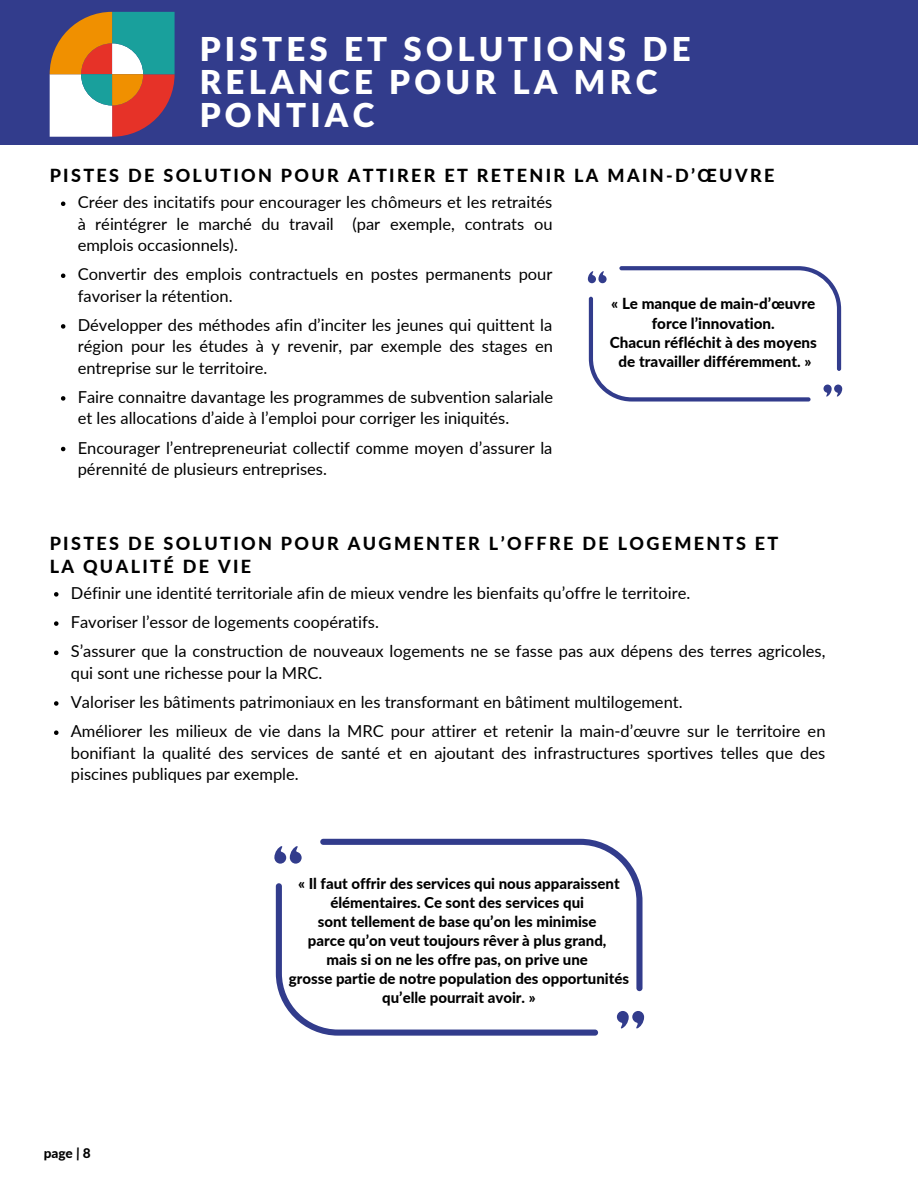
<style>
.page{position:relative;width:918px;height:1188px;background:#fff}
.page>*{position:absolute;margin:0;border:0;box-sizing:border-box;transform-origin:0 0}
.t1{font:900 33px/32.7px "Lato Latin";letter-spacing:.13em;color:#fff}
.t2{font:800 18px/22.5px "Lato";letter-spacing:.13em;color:#000}
.t3{font:16.5px/21.3px "Lato";color:#000}
.t4{font:800 15.15px/19.2px "Lato";color:#000;text-align:center}
.t5{font:800 15px/19.2px "Lato";color:#000;text-align:center}
.t6{font:800 13.5px "Lato";color:#000}
</style>
<div class="page">
<div style="left:0;top:0;width:918px;height:145px;background:#323c8c"></div>
<svg style="left:50px;top:12px;width:125px;height:125px"></svg>
<svg style="left:588px;top:266px;width:254px;height:136px"></svg>
<svg style="left:54px;top:592px;width:5px;height:5px"></svg>
<svg style="left:54px;top:621px;width:5px;height:5px"></svg>
<svg style="left:54px;top:651px;width:5px;height:4px"></svg>
<svg style="left:54px;top:701px;width:5px;height:5px"></svg>
<svg style="left:54px;top:730px;width:5px;height:5px"></svg>
<svg style="left:61px;top:202px;width:4px;height:4px"></svg>
<svg style="left:61px;top:274px;width:4px;height:4px"></svg>
<svg style="left:61px;top:324px;width:4px;height:5px"></svg>
<svg style="left:61px;top:396px;width:4px;height:5px"></svg>
<svg style="left:61px;top:447px;width:4px;height:4px"></svg>
<svg style="left:274px;top:846px;width:28px;height:18px"></svg>
<svg style="left:617px;top:1011px;width:27px;height:18px"></svg>
<svg style="left:276px;top:883px;width:322px;height:153px"></svg>
<svg style="left:320px;top:839px;width:323px;height:152px"></svg>
<h1 class="t1" style="left:200px;top:35px;width:493px">PISTES ET SOLUTIONS DE<br>RELANCE POUR LA MRC<br>PONTIAC</h1>
<p class="t2" style="left:50px;top:164px;width:726px">PISTES DE SOLUTION POUR ATTIRER ET RETENIR LA MAIN-D’ŒUVRE</p>
<p class="t3" style="left:78px;top:191px;width:476px;text-align:justify">Créer des incitatifs pour encourager les chômeurs et les retraités à réintégrer le marché du travail (par exemple, contrats ou emplois occasionnels).</p>
<p class="t3" style="left:78px;top:263px;width:476px">Convertir des emplois contractuels en postes permanents pour favoriser la rétention.</p>
<p class="t3" style="left:78px;top:314px;width:477px;text-align:justify">Développer des méthodes afin d’inciter les jeunes qui quittent la région pour les études à y revenir, par exemple des stages en entreprise sur le territoire.</p>
<p class="t3" style="left:78px;top:386px;width:477px">Faire connaitre davantage les programmes de subvention salariale et les allocations d’aide à l’emploi pour corriger les iniquités.</p>
<p class="t3" style="left:78px;top:436px;width:476px">Encourager l’entrepreneuriat collectif comme moyen d’assurer la pérennité de plusieurs entreprises.</p>
<p class="t4" style="left:610px;top:294px;width:209px">« Le manque de main-d’œuvre force l’innovation.<br>Chacun réfléchit à des moyens de travailler différemment. »</p>
<p class="t2" style="left:50px;top:532px;width:730px">PISTES DE SOLUTION POUR AUGMENTER L’OFFRE DE LOGEMENTS ET<br>LA QUALITÉ DE VIE</p>
<p class="t3" style="left:71px;top:578px;width:756px;line-height:29.2px">Définir une identité territoriale afin de mieux vendre les bienfaits qu’offre le territoire.<br>Favoriser l’essor de logements coopératifs.<br>S’assurer que la construction de nouveaux logements ne se fasse pas aux dépens des terres agricoles,</p>
<p class="t3" style="left:71px;top:658px;width:756px;line-height:29.2px">qui sont une richesse pour la MRC.<br>Valoriser les bâtiments patrimoniaux en les transformant en bâtiment multilogement.<br>Améliorer les milieux de vie dans la MRC pour attirer et retenir la main-d’œuvre sur le territoire en</p>
<p class="t3" style="left:71px;top:742px;width:756px">bonifiant la qualité des services de santé et en ajoutant des infrastructures sportives telles que des piscines publiques par exemple.</p>
<p class="t6" style="left:44px;top:1144px;width:48px;rotate:1deg">page | 8</p>
<p class="t5" style="left:289px;top:873px;width:342px">« Il faut offrir des services qui nous apparaissent élémentaires. Ce sont des services qui<br>sont tellement de base qu’on les minimise<br>parce qu’on veut toujours rêver à plus grand,<br>mais si on ne les offre pas, on prive une<br>grosse partie de notre population des opportunités qu’elle pourrait avoir. »</p>
</div>
